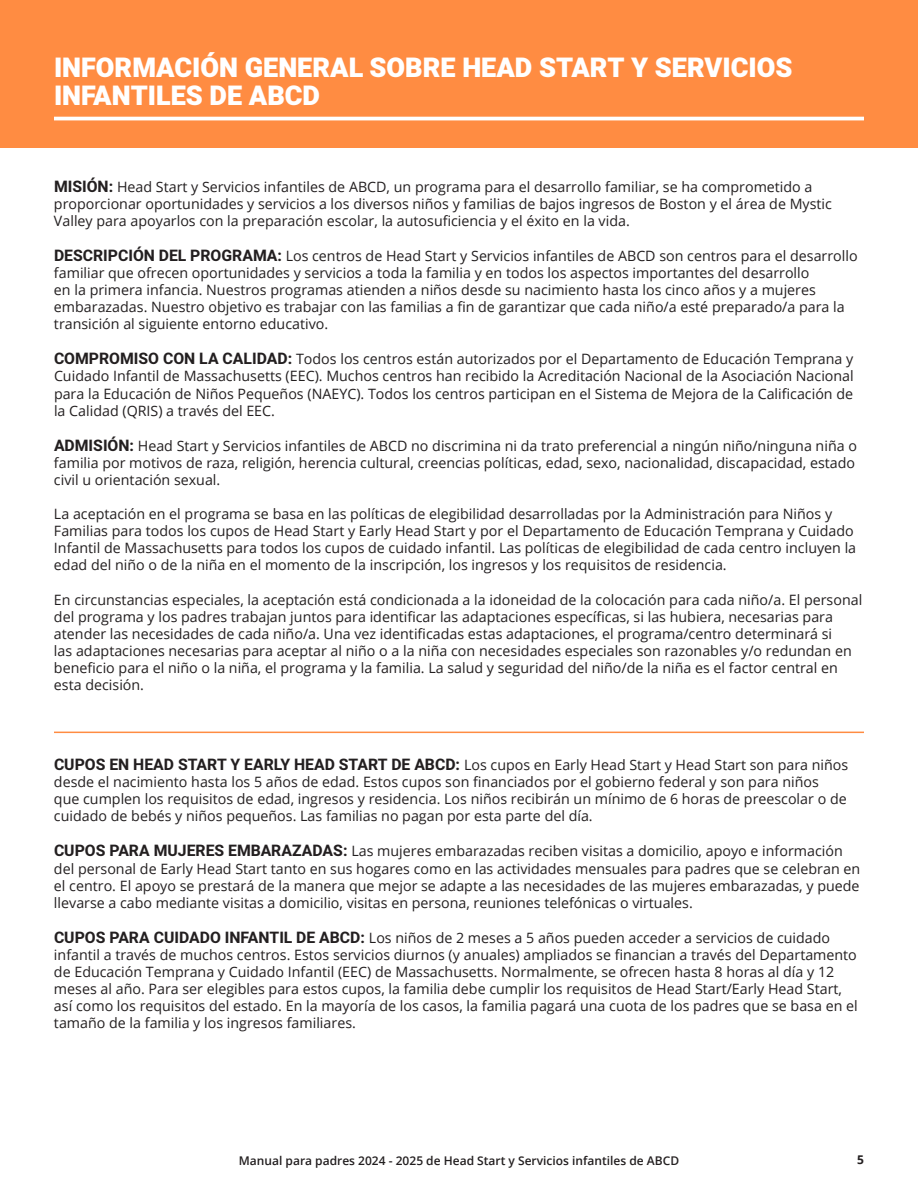
<style>
.page{position:relative;width:918px;height:1188px;background:#fff}
.page>*{position:absolute;margin:0;border:0;box-sizing:border-box;transform-origin:0 0}
.t1{font:900 27px/28.5px "Heebo";color:#fff}
.t2{font:14.25px/17.1px "Open Sans";color:#231f20}
.t3{font:600 12px "Open Sans";color:#231f20}
.t4{font:700 12px "Open Sans";color:#231f20}
.s1{font-family:"Heebo";font-weight:700;font-size:15.75px}
</style>
<div class="page">
<div style="left:0;top:0;width:918px;height:147px;background:#ff8c42"></div>
<hr style="left:54px;top:117px;width:810px;height:3px;background:#fff">
<hr style="left:54px;top:732px;width:810px;height:1px;background:#ff8c42">
<p class="t1" style="left:54px;top:54px;width:740px">INFORMACIÓN GENERAL SOBRE HEAD START Y SERVICIOS<br>INFANTILES DE ABCD</p>
<p class="t2" style="left:54px;top:177px;width:780px"><span class="s1">MISIÓN:</span> Head Start y Servicios infantiles de ABCD, un programa para el desarrollo familiar, se ha comprometido a proporcionar oportunidades y servicios a los diversos niños y familias de bajos ingresos de Boston y el área de Mystic<br>Valley para apoyarlos con la preparación escolar, la autosuficiencia y el éxito en la vida.</p>
<p class="t2" style="left:54px;top:247px;width:805px"><span class="s1">DESCRIPCIÓN DEL PROGRAMA:</span> Los centros de Head Start y Servicios infantiles de ABCD son centros para el desarrollo familiar que ofrecen oportunidades y servicios a toda la familia y en todos los aspectos importantes del desarrollo<br>en la primera infancia. Nuestros programas atienden a niños desde su nacimiento hasta los cinco años y a mujeres embarazadas. Nuestro objetivo es trabajar con las familias a fin de garantizar que cada niño/a esté preparado/a para la transición al siguiente entorno educativo.</p>
<p class="t2" style="left:54px;top:350px;width:801px;text-align:justify"><span class="s1">COMPROMISO CON LA CALIDAD:</span> Todos los centros están autorizados por el Departamento de Educación Temprana y Cuidado Infantil de Massachusetts (EEC). Muchos centros han recibido la Acreditación Nacional de la Asociación Nacional para la Educación de Niños Pequeños (NAEYC). Todos los centros participan en el Sistema de Mejora de la Calificación de la Calidad (QRIS) a través del EEC.</p>
<p class="t2" style="left:54px;top:437px;width:805px"><span class="s1">ADMISIÓN:</span> Head Start y Servicios infantiles de ABCD no discrimina ni da trato preferencial a ningún niño/ninguna niña o familia por motivos de raza, religión, herencia cultural, creencias políticas, edad, sexo, nacionalidad, discapacidad, estado civil u orientación sexual.</p>
<p class="t2" style="left:54px;top:505px;width:804px">La aceptación en el programa se basa en las políticas de elegibilidad desarrolladas por la Administración para Niños y Familias para todos los cupos de Head Start y Early Head Start y por el Departamento de Educación Temprana y Cuidado Infantil de Massachusetts para todos los cupos de cuidado infantil. Las políticas de elegibilidad de cada centro incluyen la edad del niño o de la niña en el momento de la inscripción, los ingresos y los requisitos de residencia.</p>
<p class="t2" style="left:54px;top:591px;width:810px">En circunstancias especiales, la aceptación está condicionada a la idoneidad de la colocación para cada niño/a. El personal del programa y los padres trabajan juntos para identificar las adaptaciones específicas, si las hubiera, necesarias para atender las necesidades de cada niño/a. Una vez identificadas estas adaptaciones, el programa/centro determinará si<br>las adaptaciones necesarias para aceptar al niño o a la niña con necesidades especiales son razonables y/o redundan en beneficio para el niño o la niña, el programa y la familia. La salud y seguridad del niño/de la niña es el factor central en esta decisión.</p>
<p class="t2" style="left:54px;top:756px;width:796px"><span class="s1">CUPOS EN HEAD START Y EARLY HEAD START DE ABCD:</span> Los cupos en Early Head Start y Head Start son para niños desde el nacimiento hasta los 5 años de edad. Estos cupos son financiados por el gobierno federal y son para niños<br>que cumplen los requisitos de edad, ingresos y residencia. Los niños recibirán un mínimo de 6 horas de preescolar o de cuidado de bebés y niños pequeños. Las familias no pagan por esta parte del día.</p>
<p class="t2" style="left:54px;top:842px;width:808px"><span class="s1">CUPOS PARA MUJERES EMBARAZADAS:</span> Las mujeres embarazadas reciben visitas a domicilio, apoyo e información del personal de Early Head Start tanto en sus hogares como en las actividades mensuales para padres que se celebran en el centro. El apoyo se prestará de la manera que mejor se adapte a las necesidades de las mujeres embarazadas, y puede llevarse a cabo mediante visitas a domicilio, visitas en persona, reuniones telefónicas o virtuales.</p>
<p class="t2" style="left:54px;top:929px;width:805px"><span class="s1">CUPOS PARA CUIDADO INFANTIL DE ABCD:</span> Los niños de 2 meses a 5 años pueden acceder a servicios de cuidado infantil a través de muchos centros. Estos servicios diurnos (y anuales) ampliados se financian a través del Departamento de Educación Temprana y Cuidado Infantil (EEC) de Massachusetts. Normalmente, se ofrecen hasta 8 horas al día y 12 meses al año. Para ser elegibles para estos cupos, la familia debe cumplir los requisitos de Head Start/Early Head Start, así como los requisitos del estado. En la mayoría de los casos, la familia pagará una cuota de los padres que se basa en el tamaño de la familia y los ingresos familiares.</p>
<p class="t3" style="left:239px;top:1152px;width:442px">Manual para padres 2024 - 2025 de Head Start y Servicios infantiles de ABCD</p>
<p class="t4" style="left:857px;top:1151px;width:8px">5</p>
</div>
